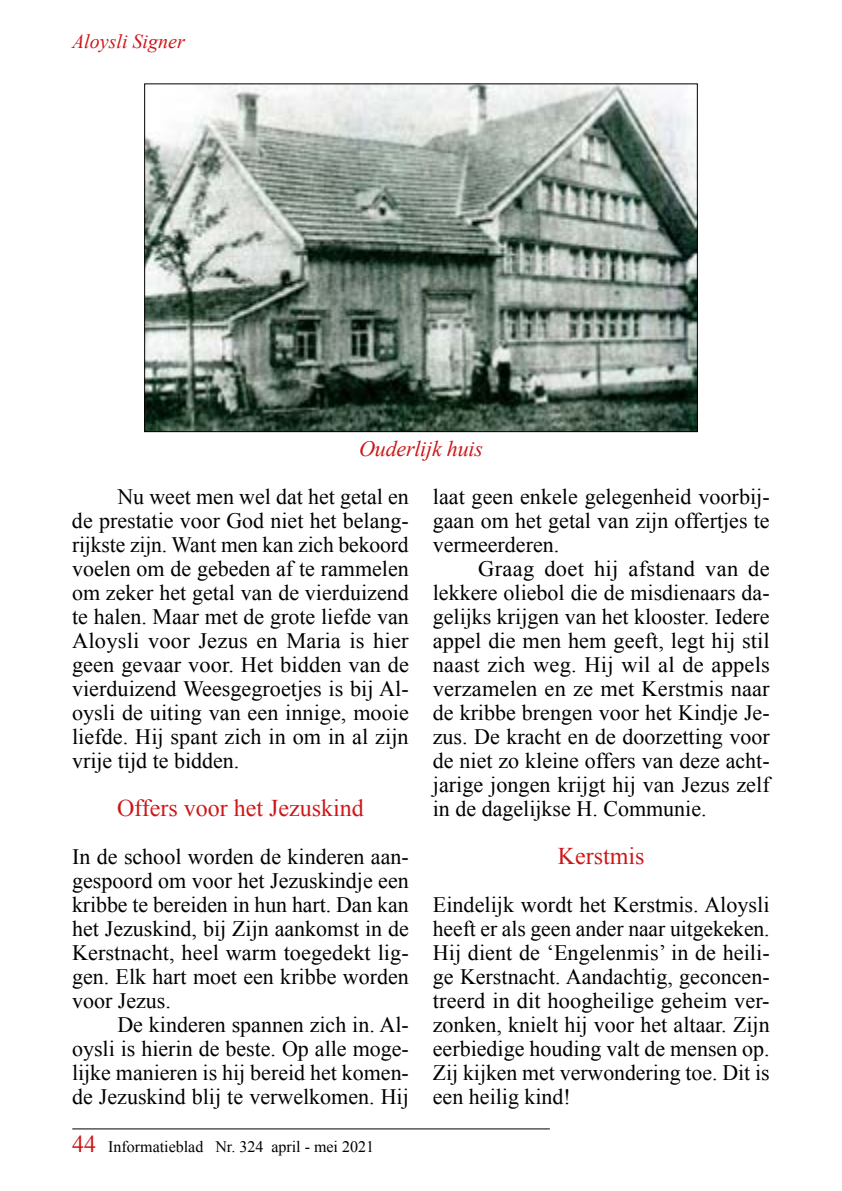
<style>
.page{position:relative;width:842px;height:1191px;background:#fff}
.page>*{position:absolute;margin:0;border:0;box-sizing:border-box;transform-origin:0 0}
.t1{font:24px "Times New Roman";color:#cd1719}
.t2{font:22px/24px "Times New Roman";color:#000;text-align:justify}
.t3{font:italic 22px "Times New Roman";letter-spacing:-.01em;color:#cd1719}
.t4{font:italic 20px "Times New Roman";color:#cd1719}
.t5{font:16px "Times New Roman";color:#000}
.s1{font-size:24px;color:#cd1719}
</style>
<div class="page">
<hr style="left:72px;top:1128px;width:478px;height:1px;background:#000">
<img style="left:146px;top:85px;width:550px;height:345px">
<p class="t4" style="left:72px;top:27px;width:114px">Aloysli Signer</p>
<p class="t3" style="left:359px;top:433px;width:125px">Ouderlijk huis</p>
<p class="t2" style="left:72px;top:484px;width:338px;text-indent:45px">Nu weet men wel dat het getal en de prestatie voor God niet het belang&shy;rijkste zijn. Want men kan zich bekoord voelen om de gebeden af te rammelen om zeker het getal van de vierduizend te halen. Maar met de grote liefde van Aloysli voor Jezus en Maria is hier geen gevaar voor. Het bidden van de vierduizend Weesgegroetjes is bij Al&shy;oysli de uiting van een innige, mooie liefde. Hij spant zich in om in al zijn vrije tijd te bidden.</p>
<p class="t1" style="left:117px;top:792px;width:248px">Offers voor het Jezuskind</p>
<p class="t2" style="left:72px;top:844px;width:338px">In de school worden de kinderen aan&shy;gespoord om voor het Jezuskindje een kribbe te bereiden in hun hart. Dan kan het Jezuskind, bij Zijn aankomst in de Kerstnacht, heel warm toegedekt lig&shy;gen. Elk hart moet een kribbe worden voor Jezus.</p>
<p class="t2" style="left:72px;top:1012px;width:338px;text-indent:45px">De kinderen spannen zich in. Al&shy;oysli is hierin de beste. Op alle moge&shy;lijke manieren is hij bereid het komen&shy;de Jezuskind blij te verwelkomen. Hij</p>
<p class="t5" style="left:72px;top:1135px;width:303px"><span class="s1">44</span> Informatieblad Nr. 324 april - mei 2021</p>
<p class="t2" style="left:433px;top:484px;width:338px">laat geen enkele gelegenheid voorbij&shy;gaan om het getal van zijn offertjes te vermeerderen.</p>
<p class="t2" style="left:433px;top:556px;width:338px;text-indent:45px">Graag doet hij afstand van de lekkere oliebol die de misdienaars da&shy;gelijks krijgen van het klooster. Iedere appel die men hem geeft, legt hij stil naast zich weg. Hij wil al de appels verzamelen en ze met Kerstmis naar de kribbe brengen voor het Kindje Je&shy;zus. De kracht en de doorzetting voor de niet zo kleine offers van deze acht&shy;jarige jongen krijgt hij van Jezus zelf in de dagelijkse H. Communie.</p>
<p class="t1" style="left:558px;top:840px;width:88px">Kerstmis</p>
<p class="t2" style="left:433px;top:892px;width:338px">Eindelijk wordt het Kerstmis. Aloysli heeft er als geen ander naar uitgekeken.<br>Hij dient de ‘Engelenmis’ in de heili&shy;ge Kerstnacht. Aandachtig, geconcen&shy;treerd in dit hoogheilige geheim ver&shy;zonken, knielt hij voor het altaar. Zijn eerbiedige houding valt de mensen op.<br>Zij kijken met verwondering toe. Dit is een heilig kind!</p>
</div>
